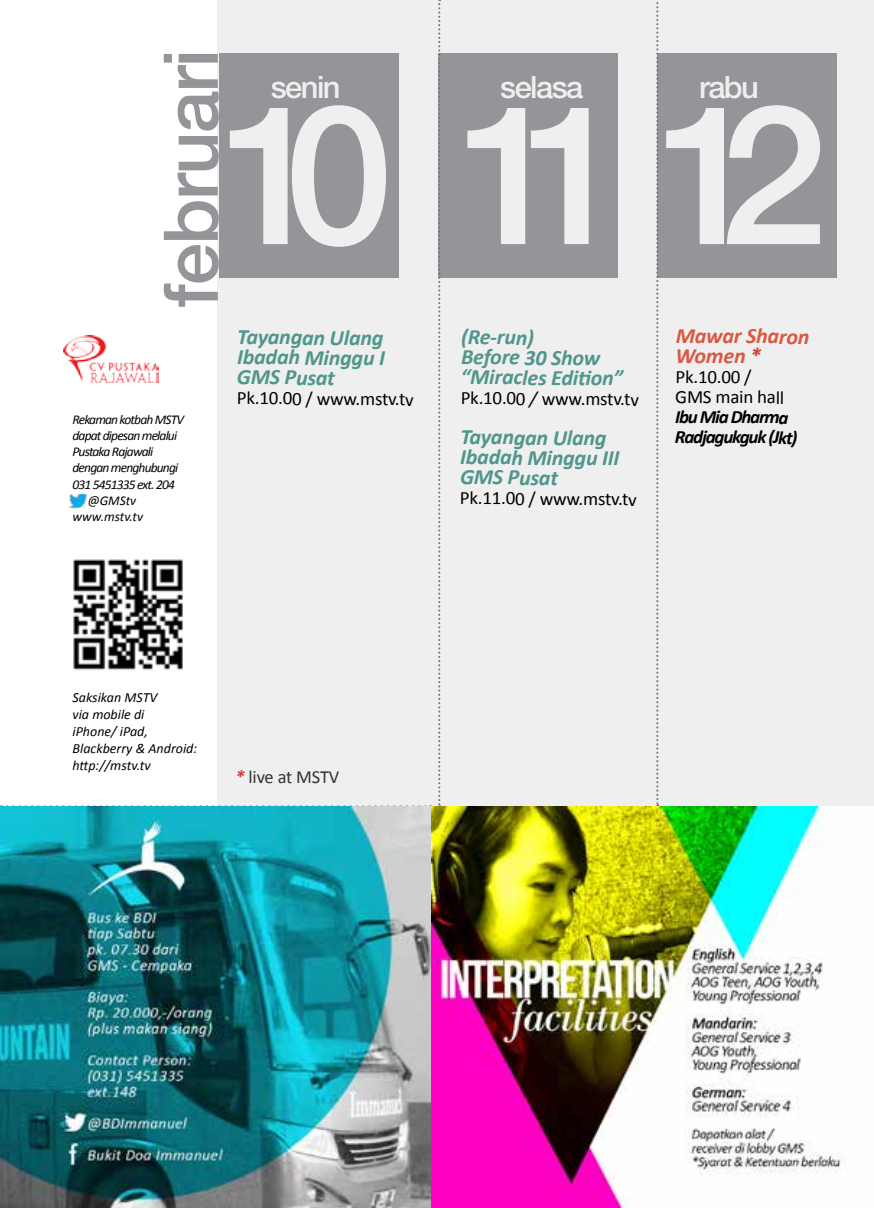
<style>
.page{position:relative;width:874px;height:1208px;background:#fff}
.page>*{position:absolute;margin:0;border:0;box-sizing:border-box;transform-origin:0 0}
.t1{font:500 194.4px "Helvetica Neue LT Pro";color:#efeff0}
.t2{font:500 75.6px "Helvetica Neue LT Pro";letter-spacing:-.02em;color:#939598}
.t3{font:500 30.8px "Helvetica Neue LT Pro";letter-spacing:-.05em;color:#efeff0}
.t4{font:italic 700 22px/20px "Calibri";color:#50968c}
.t5{font:italic 700 22px/20.4px "Calibri";color:#d95943}
.t6{font:18.8px/20.2px "Calibri";letter-spacing:-.02em;color:#000}
.t7{font:italic 700 18.8px/20px "Calibri";letter-spacing:-.07em;color:#000}
.t8{font:18.4px "Calibri";letter-spacing:-.01em;color:#333334}
.t9{font:italic 14px/16.8px "Calibri";color:#000}
.t10{font:italic 13.4px "Calibri";letter-spacing:-.06em;color:#000}
.t11{font:italic 13.4px "Calibri";color:#000}
.s1{font-style:italic}
.s2{color:#d43930}
.s3{font-weight:700;font-style:italic;color:#d43930}
</style>
<div class="page">
<img style="left:69px;top:493px;width:19px;height:16px">
<img style="left:73px;top:559px;width:110px;height:111px">
<img style="left:63px;top:335px;width:96px;height:48px">
<div style="left:218px;top:0;width:655px;height:806px;background:#efeff0"></div>
<div style="left:219px;top:54px;width:179px;height:224px;background:#939598"></div>
<svg style="left:1px;top:805px;width:430px;height:1px"></svg>
<div style="left:438px;top:54px;width:179px;height:224px;background:#939598"></div>
<div style="left:657px;top:54px;width:179px;height:224px;background:#939598"></div>
<svg style="left:438px;top:0;width:2px;height:806px"></svg>
<svg style="left:656px;top:2px;width:2px;height:804px"></svg>
<img style="left:0;top:806px;width:845px;height:402px">
<h2 class="t2" style="left:146px;top:307px;width:260px;rotate:-90deg">februari</h2>
<p class="t10" style="left:72px;top:410px;width:113px">Rekaman kotbah MSTV</p>
<p class="t10" style="left:72px;top:426px;width:106px">dapat dipesan melalui</p>
<p class="t10" style="left:72px;top:443px;width:82px">Pustaka Rajawali</p>
<p class="t10" style="left:72px;top:459px;width:107px">dengan menghubungi</p>
<p class="t10" style="left:72px;top:475px;width:104px">031 5451335 ext. 204</p>
<p class="t10" style="left:88px;top:491px;width:50px">@GMStv</p>
<p class="t11" style="left:72px;top:507px;width:72px">www.mstv.tv</p>
<h3 class="t3" style="left:271px;top:69px;width:71px">senin</h3>
<h3 class="t3" style="left:500px;top:69px;width:85px">selasa</h3>
<h3 class="t3" style="left:698px;top:69px;width:61px">rabu</h3>
<h1 class="t1" style="left:219px;top:59px;width:609px">10 11 12</h1>
<p class="t4" style="left:237px;top:326px;width:149px;text-align:justify;rotate:1deg">Tayangan Ulang Ibadah Minggu I GMS Pusat</p>
<p class="t6" style="left:237px;top:388px;width:179px">Pk.10.00 / www.mstv.tv</p>
<p class="t4" style="left:461px;top:326px;width:164px;rotate:1deg">(Re-run)<br>Before 30 Show “Miracles Editi on”</p>
<p class="t6" style="left:460px;top:388px;width:180px">Pk.10.00 <span class="s1">/</span> www.mstv.tv</p>
<p class="t4" style="left:460px;top:426px;width:161px;rotate:1deg">Tayangan Ulang<br>Ibadah Minggu III<br>GMS Pusat</p>
<p class="t6" style="left:459px;top:488px;width:179px">Pk.11.00 / www.mstv.tv</p>
<p class="t5" style="left:675px;top:324px;width:135px;rotate:1deg">Mawar Sharon<br>Women <span class="s2">*</span></p>
<p class="t6" style="left:675px;top:366px;width:111px">Pk.10.00 /<br>GMS main hall</p>
<p class="t7" style="left:674px;top:407px;width:124px">Ibu Mia Dharma<br>Radjagukguk (Jkt)</p>
<p class="t9" style="left:72px;top:689px;width:126px">Saksikan MSTV<br>via mobile di<br>iPhone/ iPad,<br>Blackberry &amp; Android: http://mstv.tv</p>
<p class="t8" style="left:235px;top:765px;width:105px"><span class="s3">*</span> live at MSTV</p>
</div>
